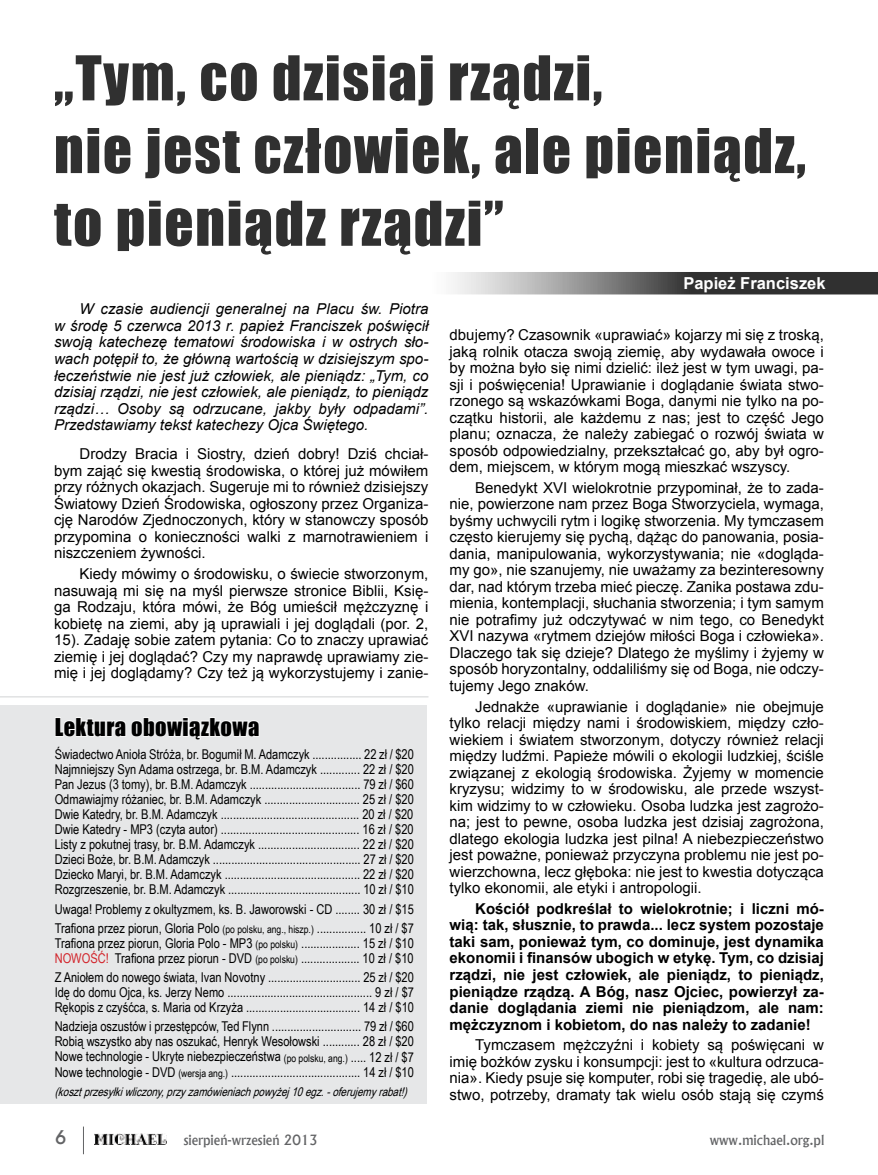
<style>
.page{position:relative;width:878px;height:1175px;background:#fff}
.page>*{position:absolute;margin:0;border:0;box-sizing:border-box;transform-origin:0 0}
.t1{font:57px/72.8px "Impact";letter-spacing:.03em;color:#303030}
.t2{font:22.5px "Impact";letter-spacing:.02em;color:#000}
.t3{font:500 18px "Albertus";color:#636466}
.t4{font:700 16.5px "Arial";color:#fff}
.t5{font:15px/16.5px "Arial";color:#000;text-align:justify}
.t6{font:italic 15px/16.5px "Arial";color:#000;text-align:justify}
.t7{font:700 15px/16.5px "Arial";color:#000;text-align:justify}
.t8{font:13.5px/15px "Arial Narrow";color:#000;text-align:justify}
.t9{font:500 13.5px "Albertus";color:#636466}
.t10{font:italic 12px "Arial Narrow";color:#000}
.s1{font-size:10.5px}
.s2{color:#d2232a}
</style>
<div class="page">
<svg style="left:453px;top:272px;width:425px;height:22px;background:#6b6b6b"></svg>
<div style="left:38px;top:705px;width:388px;height:398px;background:#e6e7e8"></div>
<svg style="left:55px;top:717px;width:205px;height:23px"></svg>
<div style="left:0;top:705px;width:38px;height:398px;background:#e6e7e8"></div>
<hr style="left:0;top:696px;width:428px;height:1px;background:#d1d3d4">
<svg style="left:83px;top:1126px;width:1px;height:28px"></svg>
<img style="left:94px;top:1133px;width:72px;height:11px">
<h1 class="t1" style="left:54px;top:40px;width:753px">„Tym, co dzisiaj rządzi,<br>nie jest człowiek, ale pieniądz, to pieniądz rządzi”</h1>
<p class="t4" style="left:683px;top:272px;width:144px">Papież Franciszek</p>
<p class="t6" style="left:54px;top:301px;width:376px;text-indent:26px">W czasie audiencji generalnej na Placu św. Piotra w środę 5 czerwca 2013 r. papież Franciszek poświęcił swoją katechezę tematowi środowiska i w ostrych sło&shy;wach potępił to, że główną wartością w dzisiejszym spo&shy;łeczeństwie nie jest już człowiek, ale pieniądz: „Tym, co dzisiaj rządzi, nie jest człowiek, ale pieniądz, to pieniądz rządzi… Osoby są odrzucane, jakby były odpadami”.<br>Przedstawiamy tekst katechezy Ojca Świętego.</p>
<p class="t5" style="left:54px;top:446px;width:376px;text-indent:25px">Drodzy Bracia i Siostry, dzień dobry! Dziś chciał&shy;bym zająć się kwestią środowiska, o której już mówiłem przy różnych okazjach. Sugeruje mi to również dzisiejszy Światowy Dzień Środowiska, ogłoszony przez Organiza&shy;cję Narodów Zjednoczonych, który w stanowczy sposób przypomina o konieczności walki z marnotrawieniem i niszczeniem żywności.</p>
<p class="t5" style="left:54px;top:565px;width:376px;text-indent:26px">Kiedy mówimy o środowisku, o świecie stworzonym, nasuwają mi się na myśl pierwsze stronice Biblii, Księ&shy;ga Rodzaju, która mówi, że Bóg umieścił mężczyznę i kobietę na ziemi, aby ją uprawiali i jej doglądali (por. 2, 15). Zadaję sobie zatem pytania: Co to znaczy uprawiać ziemię i jej doglądać? Czy my naprawdę uprawiamy zie&shy;mię i jej doglądamy? Czy też ją wykorzystujemy i zanie-</p>
<p class="t5" style="left:449px;top:326px;width:376px">dbujemy? Czasownik «uprawiać» kojarzy mi się z troską, jaką rolnik otacza swoją ziemię, aby wydawała owoce i by można było się nimi dzielić: ileż jest w tym uwagi, pa&shy;sji i poświęcenia! Uprawianie i doglądanie świata stwo&shy;rzonego są wskazówkami Boga, danymi nie tylko na po&shy;czątku historii, ale każdemu z nas; jest to część Jego planu; oznacza, że należy zabiegać o rozwój świata w sposób odpowiedzialny, przekształcać go, aby był ogro&shy;dem, miejscem, w którym mogą mieszkać wszyscy.</p>
<p class="t5" style="left:449px;top:479px;width:376px;text-indent:26px">Benedykt XVI wielokrotnie przypominał, że to zada&shy;nie, powierzone nam przez Boga Stworzyciela, wymaga, byśmy uchwycili rytm i logikę stworzenia. My tymczasem często kierujemy się pychą, dążąc do panowania, posia&shy;dania, manipulowania, wykorzystywania; nie «dogląda&shy;my go», nie szanujemy, nie uważamy za bezinteresowny dar, nad którym trzeba mieć pieczę. Zanika postawa zdu&shy;mienia, kontemplacji, słuchania stworzenia; i tym samym nie potrafimy już odczytywać w nim tego, co Benedykt XVI nazywa «rytmem dziejów miłości Boga i człowieka».<br>Dlaczego tak się dzieje? Dlatego że myślimy i żyjemy w sposób horyzontalny, oddaliliśmy się od Boga, nie odczy&shy;tujemy Jego znaków.</p>
<p class="t5" style="left:449px;top:698px;width:376px;text-indent:26px">Jednakże «uprawianie i doglądanie» nie obejmuje tylko relacji między nami i środowiskiem, między czło&shy;wiekiem i światem stworzonym, dotyczy również relacji między ludźmi. Papieże mówili o ekologii ludzkiej, ściśle związanej z ekologią środowiska. Żyjemy w momencie kryzysu; widzimy to w środowisku, ale przede wszyst&shy;kim widzimy to w człowieku. Osoba ludzka jest zagrożo&shy;na; jest to pewne, osoba ludzka jest dzisiaj zagrożona, dlatego ekologia ludzka jest pilna! A niebezpieczeństwo jest poważne, ponieważ przyczyna problemu nie jest po&shy;wierzchowna, lecz głęboka: nie jest to kwestia dotycząca tylko ekonomii, ale etyki i antropologii.</p>
<p class="t7" style="left:449px;top:901px;width:376px;text-indent:26px">Kościół podkreślał to wielokrotnie; i liczni mó&shy;wią: tak, słusznie, to prawda... lecz system pozostaje taki sam, ponieważ tym, co dominuje, jest dynamika ekonomii i finansów ubogich w etykę. Tym, co dzisiaj rządzi, nie jest człowiek, ale pieniądz, to pieniądz, pieniądze rządzą. A Bóg, nasz Ojciec, powierzył za&shy;danie doglądania ziemi nie pieniądzom, ale nam: mężczyznom i kobietom, do nas należy to zadanie!</p>
<p class="t5" style="left:449px;top:1036px;width:376px;text-indent:26px">Tymczasem mężczyźni i kobiety są poświęcani w imię bożków zysku i konsumpcji: jest to «kultura odrzuca&shy;nia». Kiedy psuje się komputer, robi się tragedię, ale ubó&shy;stwo, potrzeby, dramaty tak wielu osób stają się czymś</p>
<h2 class="t2" style="left:55px;top:709px;width:206px">Lektura obowiązkowa</h2>
<p class="t8" style="left:55px;top:746px;width:361px">Świadectwo Anioła Stróża, br. Bogumił M. Adamczyk ................ 22 zł / $20<br>Najmniejszy Syn Adama ostrzega, br. B.M. Adamczyk ............. 22 zł / $20<br>Pan Jezus (3 tomy), br. B.M. Adamczyk .................................... 79 zł / $60<br>Odmawiajmy różaniec, br. B.M. Adamczyk ............................... 25 zł / $20<br>Dwie Katedry, br. B.M. Adamczyk ............................................. 20 zł / $20<br>Dwie Katedry - MP3 (czyta autor) ............................................. 16 zł / $20<br>Listy z pokutnej trasy, br. B.M. Adamczyk ................................. 22 zł / $20<br>Dzieci Boże, br. B.M. Adamczyk ................................................ 27 zł / $20<br>Dziecko Maryi, br. B.M. Adamczyk ............................................ 22 zł / $20<br>Rozgrzeszenie, br. B.M. Adamczyk ........................................... 10 zł / $10</p>
<p class="t8" style="left:55px;top:898px;width:361px;line-height:19.2px">Uwaga! Problemy z okultyzmem, ks. B. Jaworowski - CD ........ 30 zł / $15<br>Trafiona przez piorun, Gloria Polo <span class="s1">(po polsku, ang., hiszp.)</span> ................ 10 zł / $7</p>
<p class="t8" style="left:55px;top:935px;width:361px">Trafiona przez piorun, Gloria Polo - MP3 <span class="s1">(po polsku)</span> ................... 15 zł / $10<br><span class="s2">NOWOŚĆ!</span> Trafiona przez piorun - DVD <span class="s1">(po polsku)</span> ................... 10 zł / $10</p>
<p class="t8" style="left:55px;top:969px;width:361px">Z Aniołem do nowego świata, Ivan Novotny .............................. 25 zł / $20<br>Idę do domu Ojca, ks. Jerzy Nemo ............................................... 9 zł / $7<br>Rękopis z czyśćca, s. Maria od Krzyża ..................................... 14 zł / $10</p>
<p class="t8" style="left:55px;top:1018px;width:361px">Nadzieja oszustów i przestępców, Ted Flynn ............................. 79 zł / $60<br>Robią wszystko aby nas oszukać, Henryk Wesołowski ............ 28 zł / $20<br>Nowe technologie - Ukryte niebezpieczeństwa <span class="s1">(po polsku, ang.)</span> ..... 12 zł / $7<br>Nowe technologie - DVD <span class="s1">(wersja ang.)</span> .......................................... 14 zł / $10</p>
<p class="t10" style="left:55px;top:1082px;width:358px">(kosztprzesyłkiwliczony,przyzamówieniachpowyżej 10egz.-oferujemyrabat!)</p>
<p class="t3" style="left:55px;top:1126px;width:13px">6</p>
<p class="t9" style="left:184px;top:1131px;width:135px">sierpień-wrzesień 2013</p>
<p class="t9" style="left:709px;top:1131px;width:116px">www.michael.org.pl</p>
</div>
